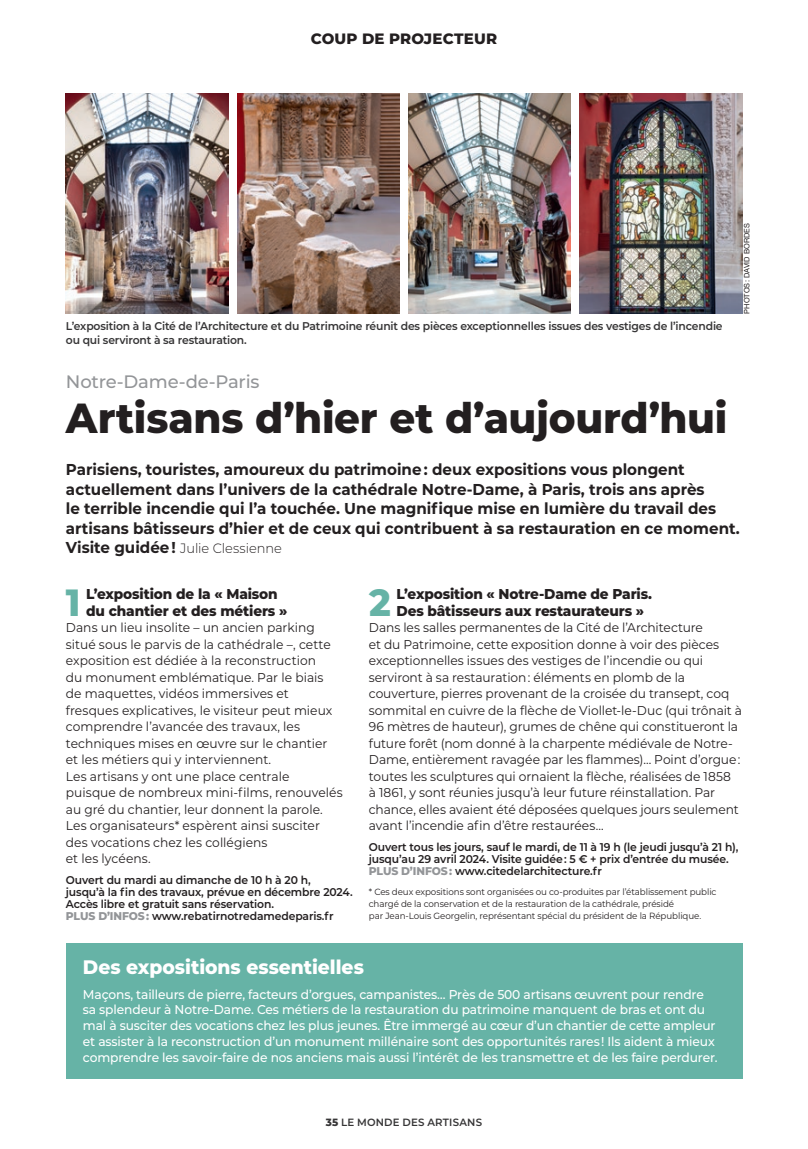
<style>
.page{position:relative;width:808px;height:1149px;background:#fff}
.page>*{position:absolute;margin:0;border:0;box-sizing:border-box;transform-origin:0 0}
.t1{font:800 42px "Montserrat";letter-spacing:-.005em;color:#231f20;scale:.96 1}
.t2{font:800 37.8px "Montserrat";color:#66b3a6;scale:.96 1}
.t3{font:800 19.5px "Montserrat";color:#fff;scale:.96 1}
.t4{font:500 18px "Montserrat";letter-spacing:-.01em;color:#939598}
.t5{font:700 15.75px/19.5px "Montserrat";color:#231f20;scale:.96 1}
.t6{font:800 15px "Montserrat";color:#231f20}
.t7{font:800 14.25px/16.5px "Montserrat";letter-spacing:-.01em;color:#231f20;scale:.96 1}
.t8{font:300 13.5px "Montserrat";color:#231f20;scale:.96 1}
.t9{font:12.75px/16.5px "Montserrat";letter-spacing:-.005em;color:#231f20;scale:.96 1}
.t10{font:500 12.75px/15.8px "Montserrat";letter-spacing:-.01em;color:#fff;scale:.96 1}
.t11{font:600 11.25px/12px "Montserrat";letter-spacing:-.01em;color:#231f20;scale:.96 1}
.t12{font:600 11.25px/13.5px "Montserrat";letter-spacing:-.015em;color:#363536;scale:.96 1}
.t13{font:600 10.5px "Montserrat";letter-spacing:.02em;color:#363536}
.t14{font:9px/12px "Montserrat";letter-spacing:-.01em;color:#231f20}
.t15{font:7.5px "Helvetica Neue LT Std";color:#231f20}
.s1{font-weight:700;font-size:15.75px}
.s2{font-weight:800;color:#939598}
.s3{font-weight:800}
</style>
<div class="page">
<div style="left:66px;top:943px;width:676px;height:135px;background:#66b3a6"></div>
<img style="left:66px;top:94px;width:163px;height:219px">
<img style="left:237px;top:94px;width:163px;height:219px">
<img style="left:408px;top:94px;width:163px;height:219px">
<img style="left:579px;top:94px;width:163px;height:219px">
<p class="t6" style="left:311px;top:27px;width:13px">coup</p>
<p class="t6" style="left:362px;top:27px;width:39px">de projecteur</p>
<p class="t12" style="left:66px;top:319px;width:686px">L’exposition à la Cité de l’Architecture et du Patrimoine réunit des pièces exceptionnelles issues des vestiges de l’incendie ou qui serviront à sa restauration.</p>
<p class="t15" style="left:742px;top:313px;width:92px;rotate:-90deg">PHOTOS: DAVID BORDES</p>
<h3 class="t4" style="left:66px;top:368px;width:195px">Notre-Dame-de-Paris</h3>
<h1 class="t1" style="left:66px;top:387px;width:691px">Artisans d’hier et d’aujourd’hui</h1>
<p class="t5" style="left:66px;top:459px;width:703px">Parisiens, touristes, amoureux du patrimoine : deux expositions vous plongent actuellement dans l’univers de la cathédrale Notre-Dame, à Paris, trois ans après<br>le terrible incendie qui l’a touchée. Une magnifique mise en lumière du travail des artisans bâtisseurs d’hier et de ceux qui contribuent à sa restauration en ce moment.</p>
<p class="t8" style="left:66px;top:539px;width:227px"><span class="s1">Visite guidée !</span> Julie Clessienne</p>
<h2 class="t2" style="left:66px;top:574px;width:17px">1</h2>
<p class="t7" style="left:86px;top:584px;width:211px">L’exposition de la « Maison du chantier et des métiers »</p>
<p class="t9" style="left:66px;top:618px;width:290px">Dans un lieu insolite – un ancien parking situé sous le parvis de la cathédrale –, cette exposition est dédiée à la reconstruction<br>du monument emblématique. Par le biais<br>de maquettes, vidéos immersives et fresques explicatives, le visiteur peut mieux comprendre l’avancée des travaux, les techniques mises en œuvre sur le chantier et les métiers qui y interviennent.<br>Les artisans y ont une place centrale puisque de nombreux mini-films, renouvelés au gré du chantier, leur donnent la parole.<br>Les organisateurs* espèrent ainsi susciter des vocations chez les collégiens<br>et les lycéens.</p>
<p class="t11" style="left:66px;top:873px;width:300px">Ouvert du mardi au dimanche de 10 h à 20 h, jusqu’à la fin des travaux, prévue en décembre 2024.<br>Accès libre et gratuit sans réservation.<br><span class="s2">PLUS D’INFOS :</span> www.rebatirnotredamedeparis.fr</p>
<h2 class="t2" style="left:369px;top:574px;width:24px">2</h2>
<p class="t7" style="left:397px;top:584px;width:267px">L’exposition « Notre-Dame de Paris.<br>Des bâtisseurs aux restaurateurs »</p>
<p class="t9" style="left:369px;top:618px;width:390px">Dans les salles permanentes de la Cité de l’Architecture<br>et du Patrimoine, cette exposition donne à voir des pièces exceptionnelles issues des vestiges de l’incendie ou qui serviront à sa restauration : éléments en plomb de la couverture, pierres provenant de la croisée du transept, coq sommital en cuivre de la flèche de Viollet-le-Duc (qui trônait à 96 mètres de hauteur), grumes de chêne qui constitueront la future forêt (nom donné à la charpente médiévale de Notre-Dame, entièrement ravagée par les flammes)… Point d’orgue : toutes les sculptures qui ornaient la flèche, réalisées de 1858<br>à 1861, y sont réunies jusqu’à leur future réinstallation. Par chance, elles avaient été déposées quelques jours seulement avant l’incendie afin d’être restaurées…</p>
<p class="t11" style="left:369px;top:840px;width:387px">Ouvert tous les jours, sauf le mardi, de 11 à 19 h (le jeudi jusqu’à 21 h), jusqu’au 29 avril 2024. Visite guidée : 5 € + prix d’entrée du musée.<br><span class="s2">PLUS D’INFOS :</span> www.citedelarchitecture.fr</p>
<p class="t14" style="left:369px;top:885px;width:349px">* Ces deux expositions sont organisées ou co-produites par l’établissement public chargé de la conservation et de la restauration de la cathédrale, présidé<br>par Jean-Louis Georgelin, représentant spécial du président de la République.</p>
<h3 class="t3" style="left:83px;top:952px;width:294px">Des expositions essentielles</h3>
<p class="t10" style="left:83px;top:985px;width:663px">Maçons, tailleurs de pierre, facteurs d’orgues, campanistes… Près de 500 artisans œuvrent pour rendre sa splendeur à Notre-Dame. Ces métiers de la restauration du patrimoine manquent de bras et ont du mal à susciter des vocations chez les plus jeunes. Être immergé au cœur d’un chantier de cette ampleur et assister à la reconstruction d’un monument millénaire sont des opportunités rares ! Ils aident à mieux comprendre les savoir-faire de nos anciens mais aussi l’intérêt de les transmettre et de les faire perdurer.</p>
<p class="t13" style="left:326px;top:1114px;width:158px"><span class="s3">35</span> LE MONDE DES ARTISANS</p>
</div>
